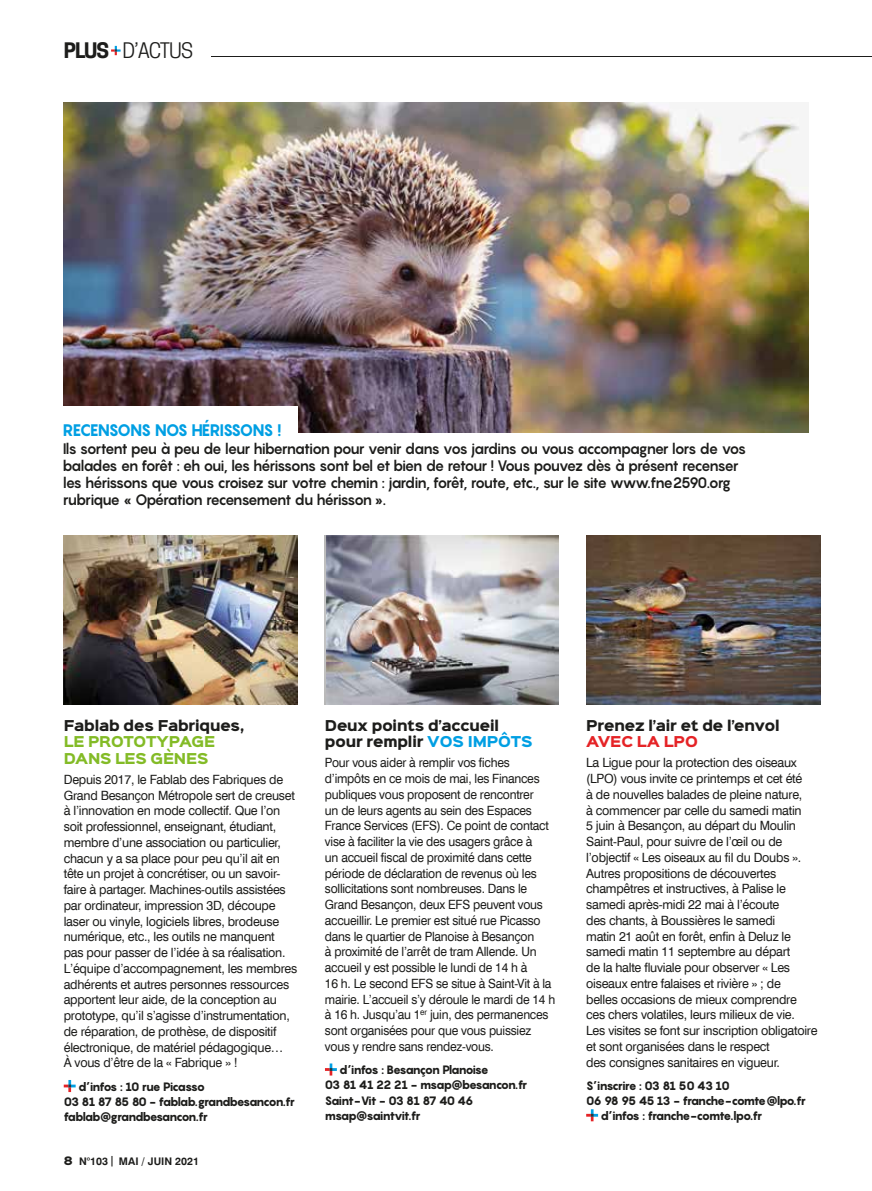
<style>
.page{position:relative;width:872px;height:1191px;background:#fff}
.page>*{position:absolute;margin:0;border:0;box-sizing:border-box;transform-origin:0 0}
.t1{font:20.1px "Cooper Hewitt";letter-spacing:-.055em;color:#1d1d1b}
.t2{font:800 16.5px "Pangram";letter-spacing:-.075em;color:#009fe3;scale:.95 1}
.t3{font:700 15px/17.2px "Pangram";letter-spacing:-.09em;color:#1d1d1b;scale:.95 1}
.t4{font:900 13.5px/16.5px "Sinkin Sans 800";letter-spacing:-.01em;color:#1d1d1b}
.t5{font:900 13.5px/16.5px "Sinkin Sans 800";letter-spacing:-.02em;color:#83bb26}
.t6{font:900 13.5px "Sinkin Sans 800";letter-spacing:-.01em;color:#e52326}
.t7{font:12.75px/15.8px "Swiss 721 BT";letter-spacing:-.02em;color:#1d1d1b}
.t8{font:12.75px/15.8px "Swiss 721 BT";letter-spacing:-.02em;color:#1d1d1b;scale:.95 1}
.t9{font:800 12px/15px "Pangram";letter-spacing:-.09em;color:#1d1d1b}
.t10{font:800 12px "Pangram";letter-spacing:-.07em;color:#1d1d1b}
.t11{font:700 10.5px "Swiss 721 BT";color:#1d1d1b}
.s1{font-weight:700}
.s2{font-family:"Sinkin Sans 800";font-weight:900}
.s3{color:#009fe3}
</style>
<div class="page">
<hr style="left:212px;top:56px;width:660px;height:1px;background:#1d1d1b">
<svg style="left:111px;top:46px;width:10px;height:9px"></svg>
<svg style="left:64px;top:1080px;width:12px;height:12px"></svg>
<svg style="left:325px;top:1063px;width:12px;height:12px"></svg>
<svg style="left:586px;top:1109px;width:12px;height:12px"></svg>
<img style="left:64px;top:536px;width:234px;height:168px">
<img style="left:325px;top:536px;width:234px;height:168px">
<img style="left:586px;top:536px;width:234px;height:168px">
<img style="left:64px;top:102px;width:744px;height:331px">
<div style="left:52px;top:407px;width:246px;height:52px;background:#fff"></div>
<h1 class="t1" style="left:64px;top:39px;width:131px"><span class="s1">PLUS</span> D’ACTUS</h1>
<p class="t2" style="left:63px;top:419px;width:232px">RECENSONS NOS HÉRISSONS !</p>
<p class="t3" style="left:63px;top:439px;width:721px">Ils sortent peu à peu de leur hibernation pour venir dans vos jardins ou vous accompagner lors de vos balades en forêt : eh oui, les hérissons sont bel et bien de retour ! Vous pouvez dès à présent recenser les hérissons que vous croisez sur votre chemin : jardin, forêt, route, etc., sur le site www.fne2590.org rubrique « Opération recensement du hérisson ».</p>
<p class="t4" style="left:64px;top:718px;width:182px">Fablab des Fabriques,</p>
<p class="t5" style="left:64px;top:734px;width:153px">LE PROTOTYPAGE<br>DANS LES GÈNES</p>
<p class="t7" style="left:64px;top:771px;width:235px">Depuis 2017, le Fablab des Fabriques de Grand Besançon Métropole sert de creuset à l’innovation en mode collectif. Que l’on soit professionnel, enseignant, étudiant, membre d’une association ou particulier, chacun y a sa place pour peu qu’il ait en tête un projet à concrétiser, ou un savoir&shy;faire à partager. Machines-outils assistées par ordinateur, impression 3D, découpe laser ou vinyle, logiciels libres, brodeuse numérique, etc., les outils ne manquent pas pour passer de l’idée à sa réalisation.<br>L’équipe d’accompagnement, les membres adhérents et autres personnes ressources apportent leur aide, de la conception au prototype, qu’il s’agisse d’instrumentation, de réparation, de prothèse, de dispositif électronique, de matériel pédagogique…<br>À vous d’être de la « Fabrique » !</p>
<p class="t9" style="left:64px;top:1079px;width:233px;text-indent:14px">d’infos : 10 rue Picasso<br>03 81 87 85 80 - fablab.grandbesancon.fr fablab@grandbesancon.fr</p>
<p class="t11" style="left:64px;top:1155px;width:137px"><span class="s2">8</span> N°103 | MAI / JUIN 2021</p>
<p class="t4" style="left:325px;top:718px;width:209px">Deux points d’accueil pour remplir <span class="s3">VOS IMPÔTS</span></p>
<p class="t8" style="left:325px;top:755px;width:244px">Pour vous aider à remplir vos fiches d’impôts en ce mois de mai, les Finances publiques vous proposent de rencontrer<br>un de leurs agents au sein des Espaces France Services (EFS). Ce point de contact vise à faciliter la vie des usagers grâce à<br>un accueil fiscal de proximité dans cette période de déclaration de revenus où les sollicitations sont nombreuses. Dans le Grand Besançon, deux EFS peuvent vous accueillir. Le premier est situé rue Picasso dans le quartier de Planoise à Besançon<br>à proximité de l’arrêt de tram Allende. Un accueil y est possible le lundi de 14 h à<br>16 h. Le second EFS se situe à Saint-Vit à la mairie. L’accueil s’y déroule le mardi de 14 h à 16 h. Jusqu’au 1<sup>er</sup> juin, des permanences sont organisées pour que vous puissiez vous y rendre sans rendez-vous.</p>
<p class="t9" style="left:325px;top:1062px;width:204px;text-indent:14px">d’infos : Besançon Planoise<br>03 81 41 22 21 - msap@besancon.fr<br>Saint-Vit - 03 81 87 40 46 msap@saintvit.fr</p>
<p class="t4" style="left:586px;top:718px;width:195px">Prenez l’air et de l’envol</p>
<p class="t6" style="left:586px;top:735px;width:113px">AVEC LA LPO</p>
<p class="t7" style="left:586px;top:755px;width:233px">La Ligue pour la protection des oiseaux (LPO) vous invite ce printemps et cet été<br>à de nouvelles balades de pleine nature,<br>à commencer par celle du samedi matin<br>5 juin à Besançon, au départ du Moulin Saint-Paul, pour suivre de l’œil ou de l’objectif « Les oiseaux au fil du Doubs ».<br>Autres propositions de découvertes champêtres et instructives, à Palise le samedi après-midi 22 mai à l’écoute<br>des chants, à Boussières le samedi<br>matin 21 août en forêt, enfin à Deluz le samedi matin 11 septembre au départ<br>de la halte fluviale pour observer « Les oiseaux entre falaises et rivière » ; de<br>belles occasions de mieux comprendre ces chers volatiles, leurs milieux de vie.<br>Les visites se font sur inscription obligatoire et sont organisées dans le respect<br>des consignes sanitaires en vigueur.</p>
<p class="t10" style="left:586px;top:1078px;width:145px">S’inscrire : 03 81 50 43 10</p>
<p class="t9" style="left:586px;top:1093px;width:221px">06 98 95 45 13 - franche-comte@lpo.fr</p>
<p class="t9" style="left:600px;top:1108px;width:163px">d’infos : franche-comte.lpo.fr</p>
</div>
